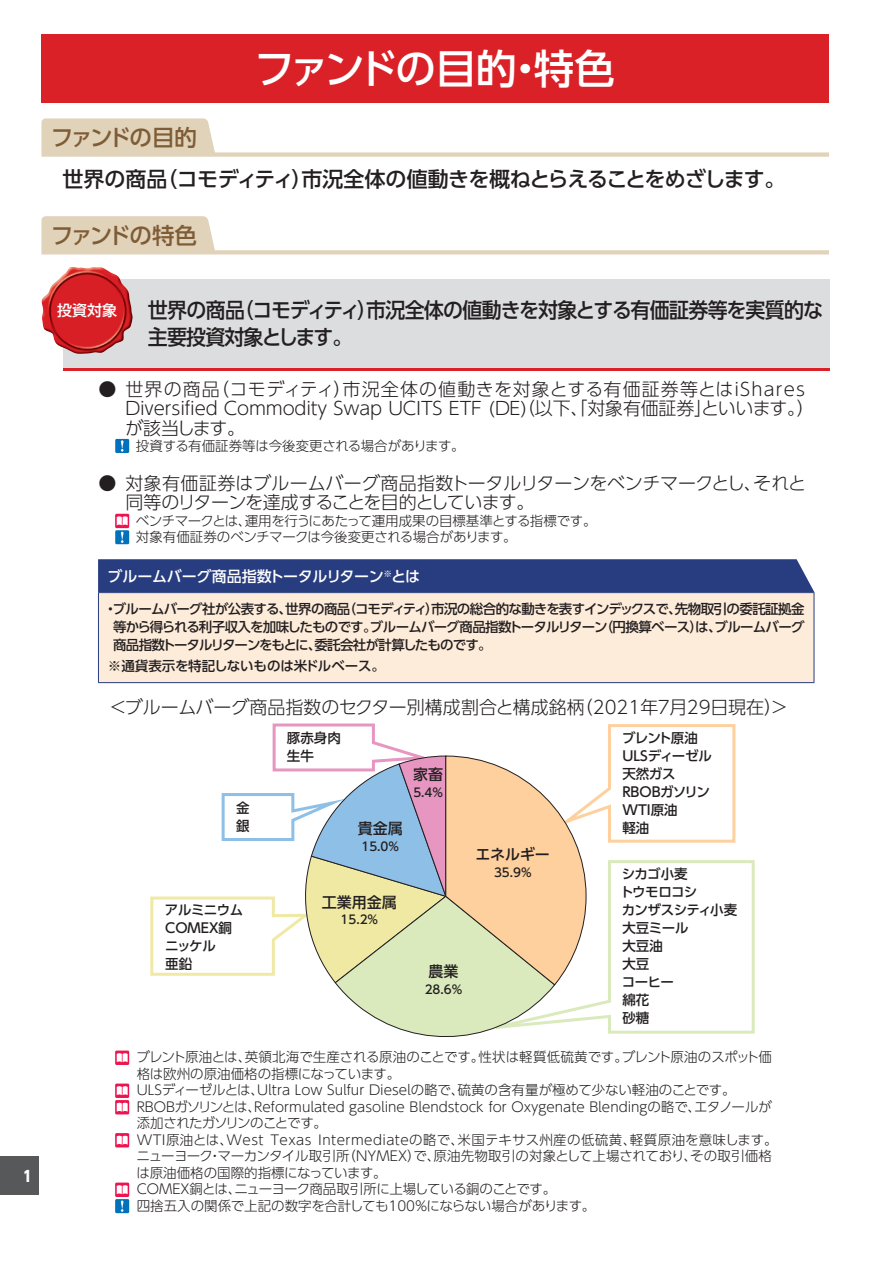
<style>
.page{position:relative;width:893px;height:1263px;background:#fff}
.page>*{position:absolute;margin:0;border:0;box-sizing:border-box;transform-origin:0 0}
.t1{font:500 40.5px "UD Shin Go Pro";letter-spacing:-.06em;color:#fff}
.t2{font:500 22.5px "UD Shin Go Pro";letter-spacing:-.095em;color:#7e5d36}
.t3{font:500 21px/27px "UD Shin Go Pro";letter-spacing:-.04em;color:#231f20;scale:.95 1}
.t4{font:500 21px "UD Shin Go Pro";letter-spacing:-.04em;color:#231f20}
.t5{font:300 18px/19.5px "UD Shin Go Pro";letter-spacing:-.01em;color:#231f20}
.t6{font:500 15px "UD Shin Go Pro";letter-spacing:-.015em;color:#fff}
.t7{font:500 15px "UD Shin Go Pro";color:#231f20}
.t8{font:800 15px "UD Shin Go Pro";color:#fff;scale:.9 1}
.t9{font:300 13.5px/16.5px "UD Shin Go Pro";color:#231f20}
.t10{font:500 13.5px/18px "UD Shin Go Pro";letter-spacing:-.045em;color:#231f20}
.t11{font:300 13.5px/16.5px "UD Shin Go Pro";letter-spacing:-.025em;color:#231f20}
.t12{font:500 13.5px/18px "UD Shin Go Pro";letter-spacing:-.01em;color:#231f20}
.t13{font:500 13.5px/18px "UD Shin Go Pro";letter-spacing:-.015em;color:#231f20}
.t14{font:500 12px "UD Shin Go Pro";color:#231f20}
</style>
<div class="page">
<div style="left:0;top:1157px;width:38px;height:38px;background:#57585a"></div>
<div style="left:41px;top:35px;width:788px;height:68px;background:#da2128"></div>
<svg style="left:41px;top:118px;width:788px;height:39px"></svg>
<svg style="left:41px;top:216px;width:788px;height:38px"></svg>
<div style="left:63px;top:279px;width:766px;height:92px;background:#dcdddf"></div>
<hr style="left:63px;top:368px;width:766px;height:3px;background:#da2128">
<img style="left:41px;top:267px;width:92px;height:87px">
<div style="left:115px;top:439px;width:14px;height:14px;background:#0072bc"></div>
<svg style="left:121px;top:440px;width:3px;height:12px"></svg>
<svg style="left:115px;top:514px;width:14px;height:14px"></svg>
<svg style="left:117px;top:516px;width:11px;height:9px"></svg>
<div style="left:115px;top:530px;width:14px;height:14px;background:#0072bc"></div>
<svg style="left:121px;top:532px;width:3px;height:11px"></svg>
<div style="left:98px;top:559px;width:716px;height:33px;background:#283d7f"></div>
<div style="left:98px;top:593px;width:716px;height:90px;background:#feecda"></div>
<hr style="left:98px;top:592px;width:716px;height:1px;background:#283d7f">
<hr style="left:98px;top:593px;width:1px;height:89px;background:#283d7f">
<hr style="left:814px;top:593px;width:1px;height:89px;background:#283d7f">
<hr style="left:98px;top:682px;width:716px;height:1px;background:#283d7f">
<svg style="left:150px;top:723px;width:603px;height:314px"></svg>
<div style="left:115px;top:1050px;width:14px;height:15px;background:#ed1450"></div>
<svg style="left:117px;top:1053px;width:11px;height:9px"></svg>
<div style="left:115px;top:1083px;width:14px;height:15px;background:#ed1450"></div>
<svg style="left:117px;top:1086px;width:11px;height:9px"></svg>
<svg style="left:115px;top:1100px;width:14px;height:14px"></svg>
<svg style="left:117px;top:1103px;width:11px;height:9px"></svg>
<svg style="left:115px;top:1133px;width:14px;height:14px"></svg>
<svg style="left:117px;top:1136px;width:11px;height:9px"></svg>
<div style="left:115px;top:1182px;width:14px;height:15px;background:#ed1450"></div>
<svg style="left:117px;top:1185px;width:11px;height:9px"></svg>
<div style="left:115px;top:1199px;width:14px;height:14px;background:#0072bc"></div>
<svg style="left:121px;top:1200px;width:2px;height:12px"></svg>
<p class="t8" style="left:23px;top:1163px;width:11px">1</p>
<h1 class="t1" style="left:254px;top:36px;width:362px">ファンドの目的・特色</h1>
<h2 class="t2" style="left:51px;top:119px;width:147px">ファンドの目的</h2>
<h3 class="t4" style="left:62px;top:162px;width:724px">世界の商品（コモディティ）市況全体の値動きを概ねとらえることをめざします。</h3>
<h2 class="t2" style="left:51px;top:217px;width:148px">ファンドの特色</h2>
<p class="t6" style="left:57px;top:298px;width:61px">投資対象</p>
<h3 class="t3" style="left:148px;top:296px;width:712px">世界の商品（コモディティ）市況全体の値動きを対象とする有価証券等を実質的な主要投資対象とします。</h3>
<h3 class="t5" style="left:125px;top:378px;width:691px;text-indent:-27px">● 世界の商品（コモディティ）市況全体の値動きを対象とする有価証券等とはiShares<br>Diversified Commodity Swap UCITS ETF (DE)（以下、「対象有価証券」といいます。）が該当します。</h3>
<p class="t9" style="left:136px;top:437px;width:330px">投資する有価証券等は今後変更される場合があります。</p>
<h3 class="t5" style="left:125px;top:473px;width:682px;text-indent:-27px">● 対象有価証券はブルームバーグ商品指数トータルリターンをベンチマークとし、それと同等のリターンを達成することを目的としています。</h3>
<p class="t11" style="left:136px;top:512px;width:462px">ベンチマークとは、運用を行うにあたって運用成果の目標基準とする指標です。対象有価証券のベンチマークは今後変更される場合があります。</p>
<p class="t6" style="left:108px;top:564px;width:314px">ブルームバーグ商品指数トータルリターン<sup>※</sup>とは</p>
<p class="t10" style="left:113px;top:600px;width:693px;text-align:justify;text-indent:-9px">・ブルームバーグ社が公表する、世界の商品（コモディティ）市況の総合的な動きを表すインデックスで、先物取引の委託証拠金等から得られる利子収入を加味したものです。ブルームバーグ商品指数トータルリターン（円換算ベース）は、ブルームバーグ商品指数トータルリターンをもとに、委託会社が計算したものです。</p>
<p class="t12" style="left:108px;top:657px;width:279px">※通貨表示を特記しないものは米ドルベース。</p>
<h3 class="t5" style="left:109px;top:697px;width:681px">＜ブルームバーグ商品指数のセクター別構成割合と構成銘柄（2021年７月29日現在）＞</h3>
<p class="t10" style="left:287px;top:729px;width:55px">豚赤身肉生牛</p>
<p class="t12" style="left:622px;top:729px;width:91px">ブレント原油<br>ULSディーゼル天然ガス<br>RBOBガソリン<br>WTI原油<br>軽油</p>
<p class="t7" style="left:413px;top:762px;width:31px">家畜</p>
<p class="t14" style="left:413px;top:782px;width:31px">5.4%</p>
<p class="t10" style="left:236px;top:799px;width:15px">金銀</p>
<p class="t7" style="left:358px;top:816px;width:46px">貴金属</p>
<p class="t14" style="left:361px;top:837px;width:39px">15.0%</p>
<p class="t7" style="left:476px;top:842px;width:76px">エネルギー</p>
<p class="t14" style="left:494px;top:862px;width:39px">35.9%</p>
<p class="t10" style="left:620px;top:865px;width:119px">シカゴ小麦<br>トウモロコシ<br>カンザスシティ小麦大豆ミール<br>大豆油<br>大豆<br>コーヒー<br>綿花<br>砂糖</p>
<p class="t7" style="left:322px;top:890px;width:77px">工業用金属</p>
<p class="t14" style="left:341px;top:910px;width:39px">15.2%</p>
<p class="t13" style="left:165px;top:901px;width:80px">アルミニウム<br>COMEX銅ニッケル<br>亜鉛</p>
<p class="t7" style="left:428px;top:959px;width:31px">農業</p>
<p class="t14" style="left:425px;top:979px;width:39px">28.6%</p>
<p class="t9" style="left:136px;top:1048px;width:643px">ブレント原油とは、英領北海で生産される原油のことです。性状は軽質低硫黄です。ブレント原油のスポット価格は欧州の原油価格の指標になっています。<br>ULSディーゼルとは、Ultra Low Sulfur Dieselの略で、硫黄の含有量が極めて少ない軽油のことです。<br>RBOBガソリンとは、Reformulated gasoline Blendstock for Oxygenate Blendingの略で、エタノールが添加されたガソリンのことです。<br>WTI原油とは、West Texas Intermediateの略で、米国テキサス州産の低硫黄、軽質原油を意味します。ニューヨーク・マーカンタイル取引所（NYMEX）で、原油先物取引の対象として上場されており、その取引価格は原油価格の国際的指標になっています。<br>COMEX銅とは、ニューヨーク商品取引所に上場している銅のことです。<br>四捨五入の関係で上記の数字を合計しても100％にならない場合があります。</p>
</div>
